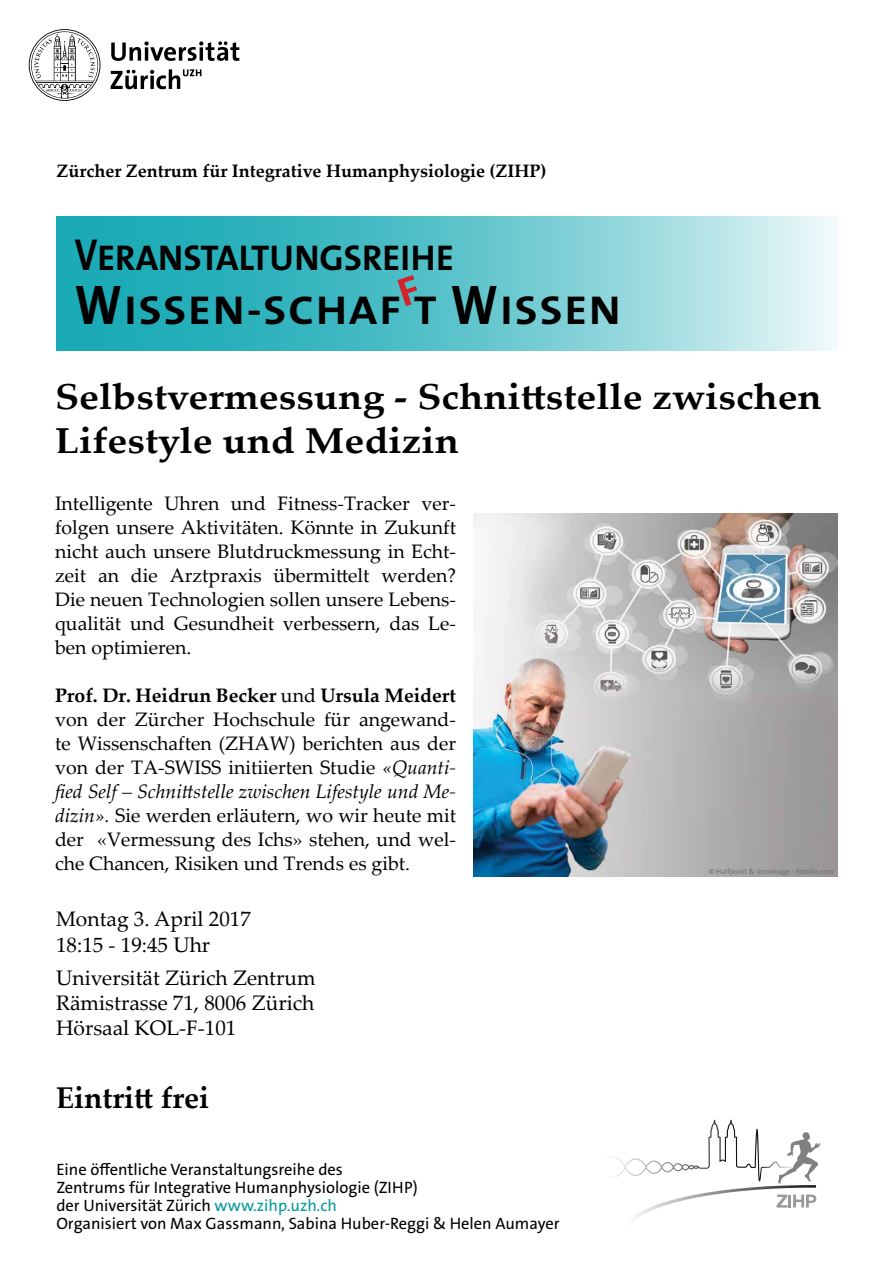
<style>
.page{position:relative;width:893px;height:1263px;background:#fff}
.page>*{position:absolute;margin:0;border:0;box-sizing:border-box;transform-origin:0 0}
.t1{font:40.5px "The Sans LP7 Bld";letter-spacing:.05em;color:#000;scale:1.11 1}
.t2{font:700 36px/43.2px "Palatino Linotype";color:#000;scale:1.1 1}
.t3{font:36px "The Sans LP7 Bld";color:#000}
.t4{font:700 30px "Palatino Linotype";color:#000}
.t5{font:21px/25.2px "Palatino Linotype";color:#000}
.t6{font:19.5px/24px "Palatino Linotype";color:#000;text-align:justify}
.t7{font:700 18px "Palatino Linotype";color:#000}
.t8{font:16.5px/18px "The Sans LP5 Plain";color:#000}
.t9{font:7.5px "The Sans LP5 Plain";color:#6f7073}
.s1{font-size:45px}
.s2{font-size:56.25px}
.s3{font-weight:700}
.s4{font-style:italic}
.s5{color:#06999b}
</style>
<div class="page">
<svg style="left:56px;top:216px;width:781px;height:135px;background:#68c7ce"></svg>
<svg style="left:29px;top:29px;width:210px;height:72px"></svg>
<svg style="left:611px;top:1120px;width:210px;height:99px"></svg>
<img style="left:474px;top:513px;width:363px;height:364px">
<svg style="left:397px;top:275px;width:24px;height:31px"></svg>
<p class="t7" style="left:56px;top:158px;width:492px">Zürcher Zentrum für Integrative Humanphysiologie (ZIHP)</p>
<h2 class="t3" style="left:75px;top:235px;width:381px"><span class="s1">V</span>ERANSTALTUNGSREIHE</h2>
<h1 class="t1" style="left:75px;top:284px;width:493px"><span class="s2">W</span>ISSEN-SCHAF T <span class="s2">W</span>ISSEN</h1>
<h2 class="t2" style="left:55px;top:374px;width:698px">Selbstvermessung - Schnittstelle zwischen<br>Lifestyle und Medizin</h2>
<p class="t6" style="left:55px;top:491px;width:402px">Intelligente Uhren und Fitness-Tracker ver&shy;folgen unsere Aktivitäten. Könnte in Zukunft nicht auch unsere Blutdruckmessung in Echt&shy;zeit an die Arztpraxis übermittelt werden?<br>Die neuen Technologien sollen unsere Lebens&shy;qualität und Gesundheit verbessern, das Le&shy;ben optimieren.</p>
<p class="t6" style="left:55px;top:683px;width:402px"><span class="s3">Prof. Dr. Heidrun Becker</span> und <span class="s3">Ursula Meidert </span>von der Zürcher Hochschule für angewand&shy;te Wissenschaften (ZHAW) berichten aus der von der TA-SWISS initiierten Studie <span class="s4">«Quanti&shy;fied Self – Schnittstelle zwischen Lifestyle und Me&shy;dizin».</span> Sie werden erläutern, wo wir heute mit der «Vermessung des Ichs» stehen, und wel&shy;che Chancen, Risiken und Trends es gibt.</p>
<p class="t9" style="left:709px;top:867px;width:126px">© Halfpoint &amp; iconimage - Fotolia.com</p>
<p class="t5" style="left:56px;top:906px;width:196px">Montag 3. April 2017<br>18:15 - 19:45 Uhr</p>
<p class="t5" style="left:56px;top:964px;width:261px;text-align:justify">Universität Zürich Zentrum Rämistrasse 71, 8006 Zürich Hörsaal KOL-F-101</p>
<h3 class="t4" style="left:56px;top:1077px;width:154px">Eintritt frei</h3>
<p class="t8" style="left:56px;top:1161px;width:505px">Eine öffentliche Veranstaltungsreihe des<br>Zentrums für Integrative Humanphysiologie (ZIHP)<br>der Universität Zürich <span class="s5">www.zihp.uzh.ch<br></span>Organisiert von Max Gassmann, Sabina Huber-Reggi &amp; Helen Aumayer</p>
</div>
